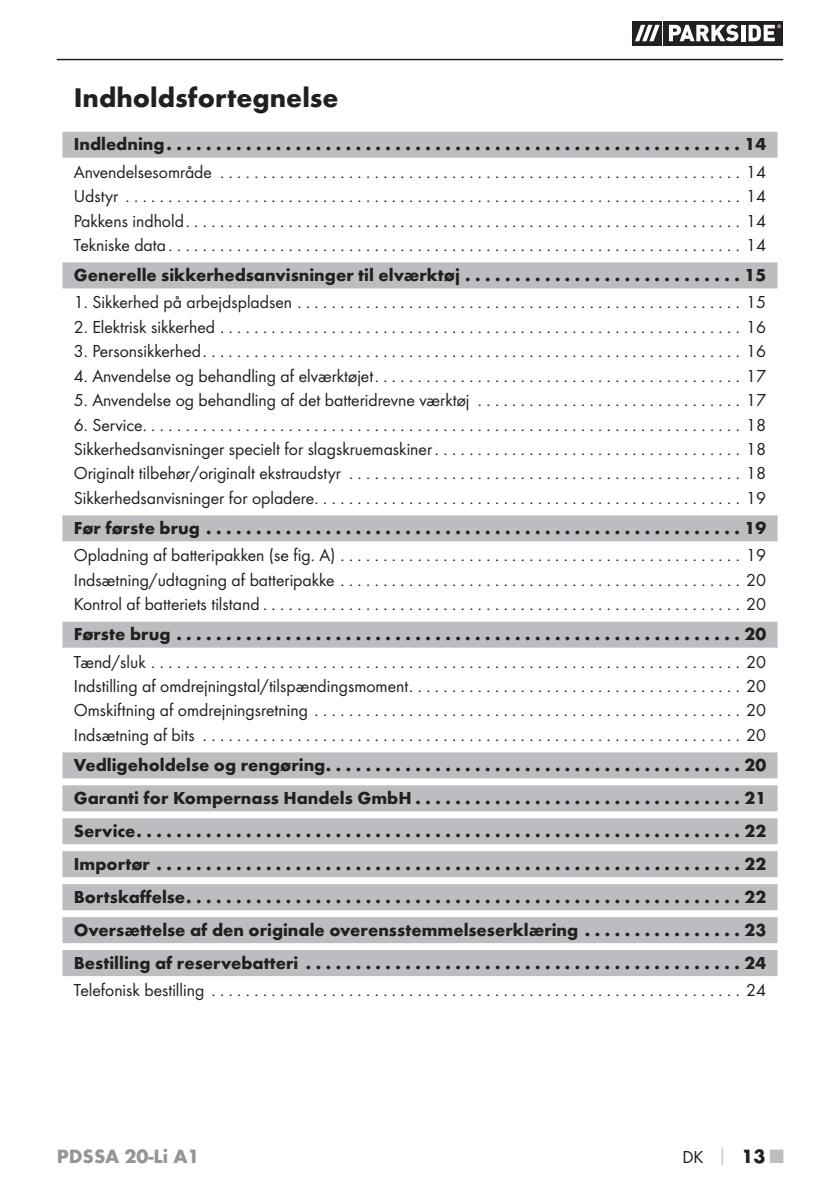
<style>
.page{position:relative;width:840px;height:1191px;background:#fff}
.page>*{position:absolute;margin:0;border:0;box-sizing:border-box;transform-origin:0 0}
.t1{font:700 28px "Futura";color:#231f20}
.t2{font:700 20px "Futura";color:#939598}
.t3{font:18px/24.4px "Futura Boo";color:#231f20;text-align:justify}
.t4{font:700 18px/33px "Futura";color:#231f20;text-align:justify}
.s1{font-family:"Futura";font-weight:700;color:#bbbdc0}
.s2{font-family:"Futura";font-weight:700;font-size:20px}
.s3{font-family:"Futura";font-weight:700;font-size:20px;color:#bbbdc0}
</style>
<div class="page">
<hr style="left:57px;top:59px;width:725px;height:1px;background:#231f20">
<svg style="left:661px;top:21px;width:1px;height:24px"></svg>
<svg style="left:632px;top:21px;width:29px;height:24px"></svg>
<svg style="left:663px;top:21px;width:119px;height:24px"></svg>
<svg style="left:634px;top:25px;width:25px;height:16px"></svg>
<svg style="left:668px;top:25px;width:70px;height:16px"></svg>
<svg style="left:740px;top:25px;width:4px;height:16px"></svg>
<svg style="left:748px;top:24px;width:32px;height:17px"></svg>
<div style="left:62px;top:132px;width:715px;height:26px;background:#bbbdc0"></div>
<div style="left:62px;top:262px;width:715px;height:26px;background:#bbbdc0"></div>
<div style="left:62px;top:515px;width:715px;height:26px;background:#bbbdc0"></div>
<div style="left:62px;top:621px;width:715px;height:26px;background:#bbbdc0"></div>
<div style="left:62px;top:752px;width:715px;height:26px;background:#bbbdc0"></div>
<div style="left:62px;top:785px;width:715px;height:26px;background:#bbbdc0"></div>
<div style="left:62px;top:818px;width:715px;height:26px;background:#bbbdc0"></div>
<div style="left:62px;top:851px;width:715px;height:26px;background:#bbbdc0"></div>
<div style="left:62px;top:884px;width:715px;height:26px;background:#bbbdc0"></div>
<div style="left:62px;top:917px;width:715px;height:26px;background:#bbbdc0"></div>
<div style="left:62px;top:950px;width:715px;height:26px;background:#bbbdc0"></div>
<h1 class="t1" style="left:74px;top:87px;width:266px">Indholdsfortegnelse</h1>
<p class="t4" style="left:74px;top:129px;width:693px">Indledning ..........................................................14</p>
<p class="t3" style="left:74px;top:160px;width:693px">Anvendelsesområde .............................................................14<br>Udstyr ........................................................................14<br>Pakkens indhold .................................................................14<br>Tekniske data ...................................................................14</p>
<p class="t4" style="left:74px;top:260px;width:693px">Generelle sikkerheds anvisninger til elværktøj . . . . . . . . . . . . . . . . . . . . . . . . . . . . 15</p>
<p class="t3" style="left:74px;top:291px;width:693px">1. Sikkerhed på arbejdspladsen ....................................................15</p>
<p class="t3" style="left:74px;top:315px;width:693px">2. Elektrisk sikkerhed .............................................................16</p>
<p class="t3" style="left:74px;top:340px;width:693px">3. Personsikkerhed ...............................................................16</p>
<p class="t3" style="left:74px;top:364px;width:693px">4. Anvendelse og behandling af elværktøjet ...........................................17</p>
<p class="t3" style="left:74px;top:389px;width:693px">5. Anvendelse og behandling af det batteridrevne værktøj . . . . . . . . . . . . . . . . . . . . . . . . . . . . . . . 17</p>
<p class="t3" style="left:74px;top:413px;width:693px">6. Service ......................................................................18<br>Sikkerhedsanvisninger specielt for slagskruemaskiner . . . . . . . . . . . . . . . . . . . . . . . . . . . . . . . . . . . . 18<br>Originalt tilbehør/originalt ekstraudstyr ..............................................18<br>Sikkerhedsanvisninger for opladere ..................................................19</p>
<p class="t4" style="left:74px;top:513px;width:693px">Før første brug ......................................................19</p>
<p class="t3" style="left:74px;top:544px;width:693px">Opladning af batteripakken (se fig. A) ...............................................19<br>Indsætning/udtagning af batteripakke ...............................................20<br>Kontrol af batteriets tilstand ........................................................20</p>
<p class="t4" style="left:74px;top:619px;width:693px">Første brug .........................................................20</p>
<p class="t3" style="left:74px;top:650px;width:693px">Tænd/sluk .....................................................................20<br>Indstilling af omdrejningstal/ tilspændingsmoment . . . . . . . . . . . . . . . . . . . . . . . . . . . . . . . . . . . . . . . 20<br>Omskiftning af omdrejningsretning ..................................................20<br>Indsætning af bits ...............................................................20</p>
<p class="t4" style="left:74px;top:750px;width:693px">Vedligeholdelse og rengøring ..........................................20<br>Garanti for Kompernass Handels GmbH .................................21<br>Service .............................................................22<br>Importør ...........................................................22<br>Bortskaffelse ........................................................22<br>Oversættelse af den originale overensstemmelseserklæring . . . . . . . . . . . . . . . . 23<br>Bestilling af reservebatteri ............................................24</p>
<p class="t3" style="left:74px;top:978px;width:693px">Telefonisk bestilling ..............................................................24</p>
<p class="t2" style="left:57px;top:1148px;width:144px">PDSSA 20-Li A1</p>
<p class="t3" style="left:682px;top:1145px;width:102px">DK <span class="s1">│</span> <span class="s2">13</span> <span class="s3">■</span></p>
</div>
